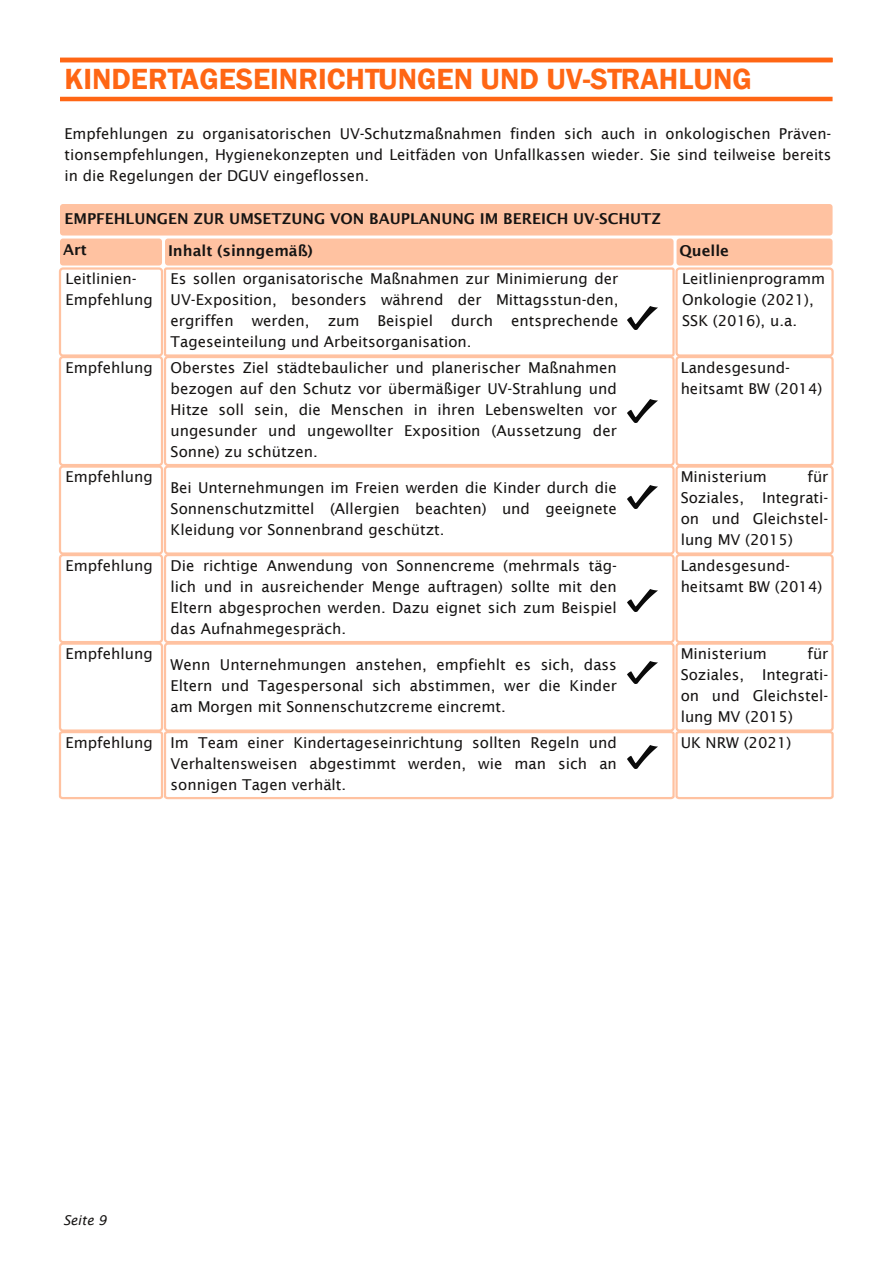
<style>
.page{position:relative;width:893px;height:1263px;background:#fff}
.page>*{position:absolute;margin:0;border:0;box-sizing:border-box;transform-origin:0 0}
.t1{font:600 30px "Franklin Gothic";color:#ff6614}
.t2{font:15px/21px "Lucida Sans";color:#161413;text-align:justify}
.t3{font:600 15px "Lucida Sans";color:#161413}
.t4{font:italic 13.5px "Lucida Sans";color:#161413}
</style>
<div class="page">
<hr style="left:60px;top:58px;width:772px;height:4px;background:#ff6614">
<hr style="left:60px;top:97px;width:772px;height:4px;background:#ff6614">
<div style="left:60px;top:238px;width:102px;height:28px;background:#ffc2a1;border-radius:3px"></div>
<div style="left:59px;top:267px;width:104px;height:90px;border:2px solid #ffc2a1;border-radius:3px"></div>
<div style="left:59px;top:465px;width:104px;height:90px;border:2px solid #ffc2a1;border-radius:3px"></div>
<div style="left:59px;top:356px;width:104px;height:110px;border:2px solid #ffc2a1;border-radius:3px"></div>
<div style="left:165px;top:238px;width:509px;height:28px;background:#ffc2a1;border-radius:3px"></div>
<div style="left:164px;top:267px;width:511px;height:90px;border:2px solid #ffc2a1;border-radius:2px"></div>
<div style="left:164px;top:465px;width:511px;height:90px;border:2px solid #ffc2a1;border-radius:3px"></div>
<div style="left:164px;top:356px;width:511px;height:110px;border:2px solid #ffc2a1;border-radius:3px"></div>
<div style="left:676px;top:238px;width:156px;height:28px;background:#ffc2a1;border-radius:3px"></div>
<div style="left:675px;top:267px;width:159px;height:90px;border:2px solid #ffc2a1;border-radius:3px"></div>
<div style="left:675px;top:465px;width:159px;height:90px;border:2px solid #ffc2a1;border-radius:3px"></div>
<div style="left:675px;top:356px;width:159px;height:110px;border:2px solid #ffc2a1;border-radius:3px"></div>
<img style="left:627px;top:307px;width:30px;height:22px">
<img style="left:627px;top:400px;width:30px;height:22px">
<img style="left:627px;top:485px;width:30px;height:23px">
<div style="left:60px;top:204px;width:772px;height:32px;background:#ffc2a1;border-radius:3px"></div>
<div style="left:59px;top:554px;width:104px;height:89px;border:2px solid #ffc2a1;border-radius:3px"></div>
<div style="left:164px;top:554px;width:511px;height:89px;border:2px solid #ffc2a1;border-radius:3px"></div>
<div style="left:675px;top:554px;width:159px;height:89px;border:2px solid #ffc2a1;border-radius:3px"></div>
<img style="left:627px;top:589px;width:30px;height:22px">
<div style="left:59px;top:642px;width:104px;height:90px;border:2px solid #ffc2a1;border-radius:3px"></div>
<div style="left:164px;top:642px;width:511px;height:90px;border:2px solid #ffc2a1;border-radius:3px"></div>
<div style="left:675px;top:642px;width:159px;height:90px;border:2px solid #ffc2a1;border-radius:3px"></div>
<img style="left:627px;top:661px;width:30px;height:22px">
<svg style="left:58px;top:730px;width:776px;height:70px"></svg>
<img style="left:627px;top:745px;width:30px;height:23px">
<h1 class="t1" style="left:64px;top:62px;width:689px">KINDERTAGESEINRICHTUNGEN UND UV-STRAHLUNG</h1>
<p class="t2" style="left:64px;top:123px;width:768px">Empfehlungen zu organisatorischen UV-Schutzmaßnahmen finden sich auch in onkologischen Präven&shy;tionsempfehlungen, Hygienekonzepten und Leitfäden von Unfallkassen wieder. Sie sind teilweise bereits in die Regelungen der DGUV eingeflossen.</p>
<p class="t3" style="left:64px;top:210px;width:598px">EMPFEHLUNGEN ZUR UMSETZUNG VON BAUPLANUNG IM BEREICH UV-SCHUTZ</p>
<p class="t3" style="left:63px;top:241px;width:25px">Art</p>
<p class="t2" style="left:66px;top:268px;width:89px">Leitlinien-<br>Empfehlung</p>
<p class="t2" style="left:66px;top:357px;width:89px">Empfehlung</p>
<p class="t2" style="left:66px;top:466px;width:89px">Empfehlung</p>
<p class="t3" style="left:168px;top:242px;width:146px">Inhalt (sinngemäß)</p>
<p class="t2" style="left:171px;top:268px;width:449px">Es sollen organisatorische Maßnahmen zur Minimierung der UV-Exposition, besonders während der Mittagsstun-den, ergriffen werden, zum Beispiel durch entsprechende Tageseinteilung und Arbeitsorganisation.</p>
<p class="t2" style="left:171px;top:357px;width:448px">Oberstes Ziel städtebaulicher und planerischer Maßnahmen bezogen auf den Schutz vor übermäßiger UV-Strahlung und Hitze soll sein, die Menschen in ihren Lebenswelten vor ungesunder und ungewollter Exposition (Aussetzung der Sonne) zu schützen.</p>
<p class="t2" style="left:171px;top:477px;width:448px">Bei Unternehmungen im Freien werden die Kinder durch die Sonnenschutzmittel (Allergien beachten) und geeignete Kleidung vor Sonnenbrand geschützt.</p>
<p class="t3" style="left:680px;top:242px;width:51px">Quelle</p>
<p class="t2" style="left:682px;top:268px;width:144px;text-align:left">Leitlinienprogramm<br>Onkologie (2021),<br>SSK (2016), u.a.</p>
<p class="t2" style="left:681px;top:357px;width:143px">Landesgesund&shy;heitsamt BW (2014)</p>
<p class="t2" style="left:681px;top:466px;width:149px;text-indent:127px">für Soziales, Integrati&shy;on und Gleichstel&shy;lung MV (2015)</p>
<p class="t2" style="left:681px;top:466px;width:88px">Ministerium</p>
<p class="t2" style="left:171px;top:555px;width:448px;text-indent:-105px">Empfehlung Die richtige Anwendung von Sonnencreme (mehrmals täg&shy;lich und in ausreichender Menge auftragen) sollte mit den Eltern abgesprochen werden. Dazu eignet sich zum Beispiel das Aufnahmegespräch.</p>
<p class="t2" style="left:681px;top:555px;width:143px">Landesgesund&shy;heitsamt BW (2014)</p>
<p class="t2" style="left:66px;top:643px;width:89px">Empfehlung</p>
<p class="t2" style="left:681px;top:643px;width:149px;text-indent:127px">für Soziales, Integrati&shy;on und Gleichstel&shy;lung MV (2015)</p>
<p class="t2" style="left:681px;top:643px;width:88px">Ministerium</p>
<p class="t2" style="left:171px;top:654px;width:448px">Wenn Unternehmungen anstehen, empfiehlt es sich, dass Eltern und Tagespersonal sich abstimmen, wer die Kinder am Morgen mit Sonnenschutzcreme eincremt.</p>
<p class="t2" style="left:171px;top:732px;width:448px;text-indent:-105px">Empfehlung Im Team einer Kindertageseinrichtung sollten Regeln und Verhaltensweisen abgestimmt werden, wie man sich an sonnigen Tagen verhält.</p>
<p class="t2" style="left:681px;top:732px;width:112px">UK NRW (2021)</p>
<p class="t4" style="left:63px;top:1212px;width:45px">Seite 9</p>
</div>
